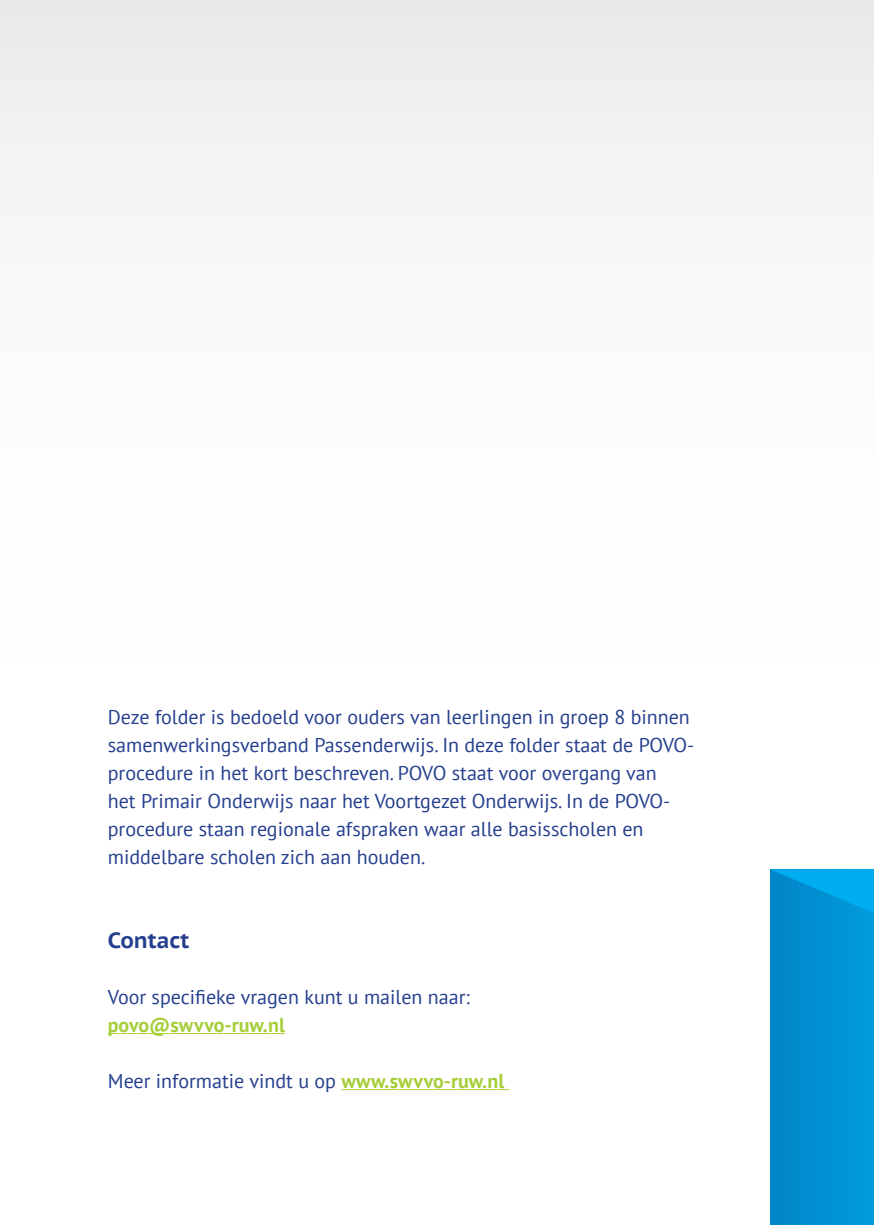
<style>
.page{position:relative;width:874px;height:1225px;background:#fff}
.page>*{position:absolute;margin:0;border:0;box-sizing:border-box;transform-origin:0 0}
.t1{font:700 22px "PT Sans Caption";color:#253f8e}
.t2{font:20px/28px "PT Sans";color:#253f8e}
.t3{font:700 20px "PT Sans";color:#a6ce39}
.s1{font-weight:700;color:#a6ce39}
</style>
<div class="page">
<div style="left:0;top:0;width:873px;height:1225px;background:linear-gradient(to bottom,#f2f3f3,#fff)"></div>
<hr style="left:108px;top:1033px;width:177px;height:1px;background:#a6ce39">
<hr style="left:341px;top:1089px;width:168px;height:1px;background:#a6ce39">
<div style="left:770px;top:869px;width:103px;height:356px;background:#0090d1"></div>
<svg style="left:770px;top:869px;width:103px;height:44px"></svg>
<p class="t2" style="left:108px;top:702px;width:588px">Deze folder is bedoeld voor ouders van leerlingen in groep 8 binnen samenwerkingsverband Passenderwijs. In deze folder staat de POVO&shy;procedure in het kort beschreven. POVO staat voor overgang van<br>het Primair Onderwijs naar het Voortgezet Onderwijs. In de POVO&shy;procedure staan regionale afspraken waar alle basisscholen en middelbare scholen zich aan houden.</p>
<p class="t1" style="left:108px;top:925px;width:83px">Contact</p>
<p class="t2" style="left:108px;top:982px;width:363px">Voor specifieke vragen kunt u mailen naar:</p>
<p class="t3" style="left:108px;top:1011px;width:179px">povo@swvvo-ruw.nl</p>
<p class="t2" style="left:108px;top:1066px;width:398px">Meer informatie vindt u op <span class="s1">www.swvvo-ruw.nl</span></p>
</div>
